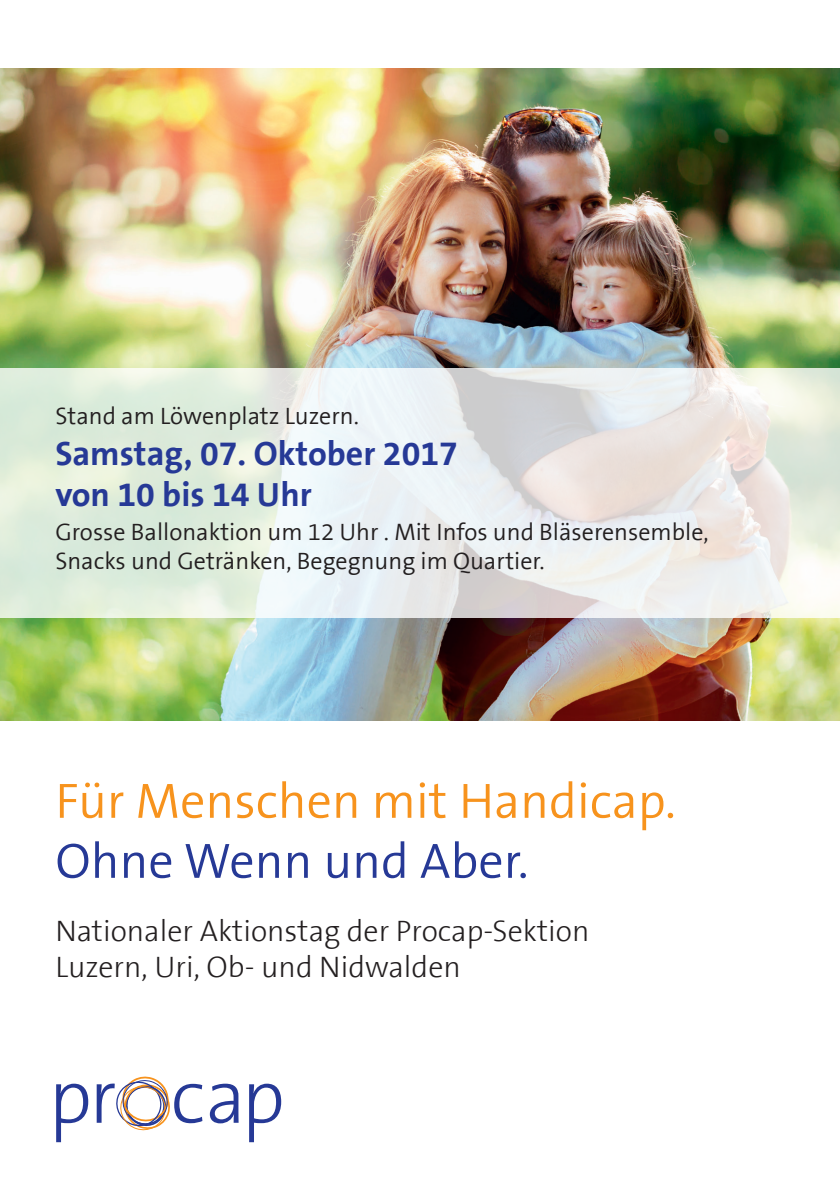
<style>
.page{position:relative;width:840px;height:1191px;background:#fff}
.page>*{position:absolute;margin:0;border:0;box-sizing:border-box;transform-origin:0 0}
.t1{font:300 50px "The Sans B4";color:#f7931d}
.t2{font:300 50px "The Sans B4";color:#263996}
.t3{font:700 34px/40.8px "The Sans B7";color:#263996}
.t4{font:300 30px/36px "The Sans B3";color:#231f20}
.t5{font:300 24px/28.8px "The Sans B4";color:#231f20}
</style>
<div class="page">
<svg style="left:56px;top:1083px;width:32px;height:59px"></svg>
<svg style="left:210px;top:1083px;width:28px;height:40px"></svg>
<svg style="left:249px;top:1083px;width:32px;height:59px"></svg>
<svg style="left:97px;top:1076px;width:105px;height:55px"></svg>
<img style="left:0;top:68px;width:839px;height:652px">
<svg style="left:0;top:369px;width:839px;height:249px;background:#e6ebe5"></svg>
<p class="t5" style="left:55px;top:402px;width:305px">Stand am Löwenplatz Luzern.</p>
<h2 class="t3" style="left:55px;top:434px;width:404px">Samstag, 07. Oktober 2017 von 10 bis 14 Uhr</h2>
<p class="t5" style="left:55px;top:518px;width:654px">Grosse Ballonaktion um 12 Uhr . Mit Infos und Bläserensemble,<br>Snacks und Getränken, Begegnung im Quartier.</p>
<h1 class="t1" style="left:55px;top:775px;width:621px">Für Menschen mit Handicap.</h1>
<h1 class="t2" style="left:55px;top:835px;width:474px">Ohne Wenn und Aber.</h1>
<p class="t4" style="left:55px;top:914px;width:535px">Nationaler Aktionstag der Procap-Sektion<br>Luzern, Uri, Ob- und Nidwalden</p>
</div>
